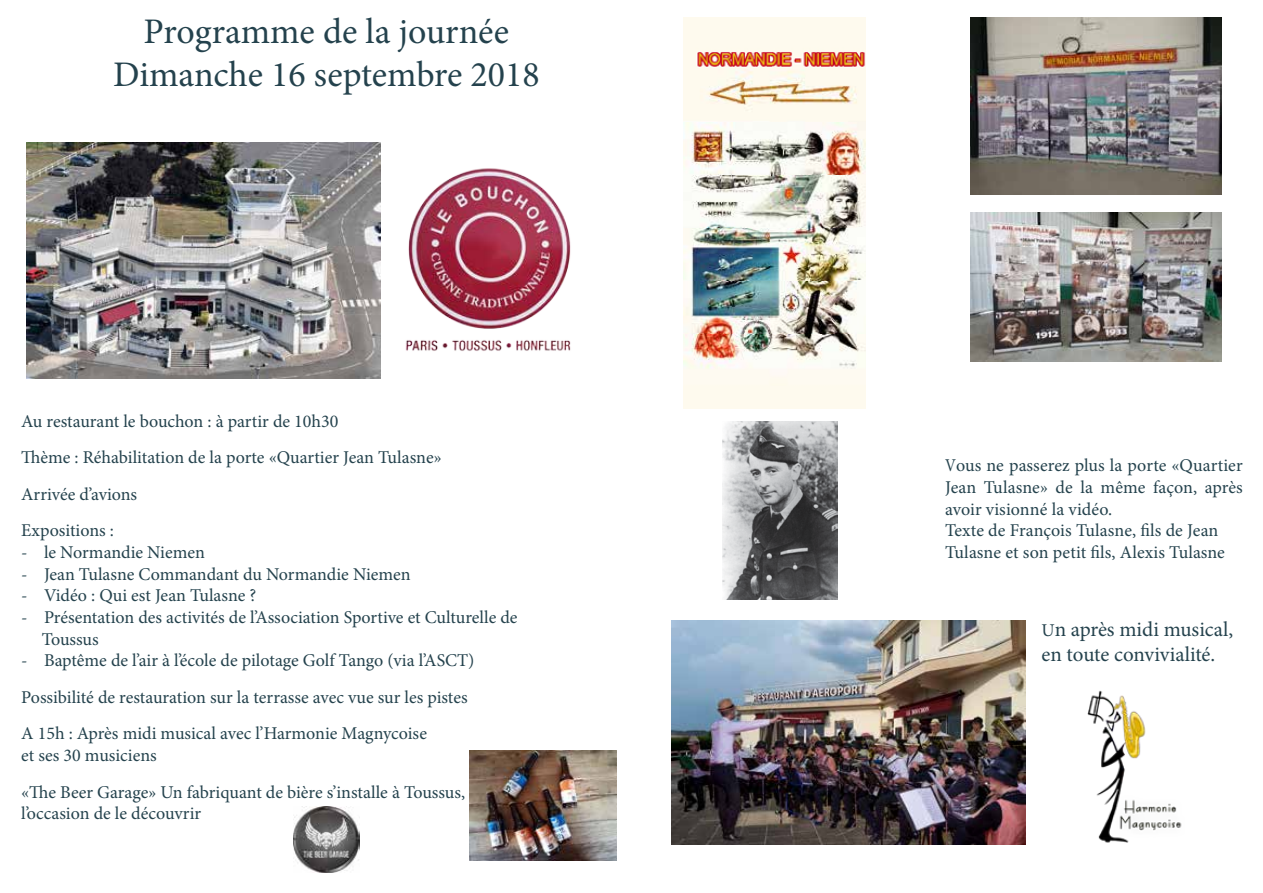
<style>
.page{position:relative;width:1263px;height:893px;background:#fff}
.page>*{position:absolute;margin:0;border:0;box-sizing:border-box;transform-origin:0 0}
.t1{font:36px/43.2px "Minion Pro";color:#24424d;text-align:center}
.t2{font:21px/25.2px "Minion Pro";color:#24424d}
.t3{font:18px/36.6px "Minion Pro";color:#24424d}
.t4{font:18px/21.6px "Minion Pro";color:#24424d;scale:.86 1}
.s1{font-size:18px}
</style>
<div class="page">
<img style="left:405px;top:168px;width:166px;height:183px">
<img style="left:970px;top:17px;width:251px;height:178px">
<img style="left:970px;top:213px;width:251px;height:148px">
<img style="left:684px;top:17px;width:182px;height:391px">
<img style="left:672px;top:621px;width:353px;height:223px">
<img style="left:1087px;top:690px;width:95px;height:153px">
<img style="left:27px;top:143px;width:353px;height:235px">
<img style="left:722px;top:422px;width:115px;height:177px">
<img style="left:469px;top:750px;width:148px;height:111px">
<img style="left:293px;top:807px;width:67px;height:66px">
<h1 class="t1" style="left:113px;top:10px;width:428px">Programme de la journée<br>Dimanche 16 septembre 2018</h1>
<p class="t3" style="left:21px;top:403px;width:422px">Au restaurant le bouchon : à partir de 10h30<br>Thème : Réhabilitation de la porte «Quartier Jean Tulasne» Arrivée d’avions<br>Expositions :</p>
<p class="t3" style="left:21px;top:534px;width:185px">- le Normandie Niemen</p>
<p class="t3" style="left:21px;top:556px;width:391px">- Jean Tulasne Commandant du Normandie Niemen</p>
<p class="t3" style="left:21px;top:577px;width:237px">- Vidéo : Qui est Jean Tulasne ?</p>
<p class="t3" style="left:42px;top:606px;width:477px;line-height:21.6px;text-indent:-20px">- Présentation des activités de l’Association Sportive et Culturelle de<br>Toussus</p>
<p class="t3" style="left:21px;top:642px;width:455px">- Baptême de l’air à l’école de pilotage Golf Tango (via l’ASCT)<br>Possibilité de restauration sur la terrasse avec vue sur les pistes<br>A 15h : Après midi musical avec l’Harmonie Magnycoise</p>
<p class="t3" style="left:21px;top:737px;width:445px">et ses 30 musiciens<br>«The Beer Garage» Un fabriquant de bière s’installe à Toussus,</p>
<p class="t3" style="left:21px;top:795px;width:181px">l’occasion de le découvrir</p>
<p class="t4" style="left:945px;top:455px;width:348px">Vous ne passerez plus la porte «Quartier Jean Tulasne» de la même façon, après avoir visionné la vidéo.<br>Texte de François Tulasne, fils de Jean Tulasne et son petit fils, Alexis Tulasne</p>
<p class="t2" style="left:1041px;top:617px;width:193px"><span class="s1">U</span>n après midi musical, en toute convivialité.</p>
</div>
